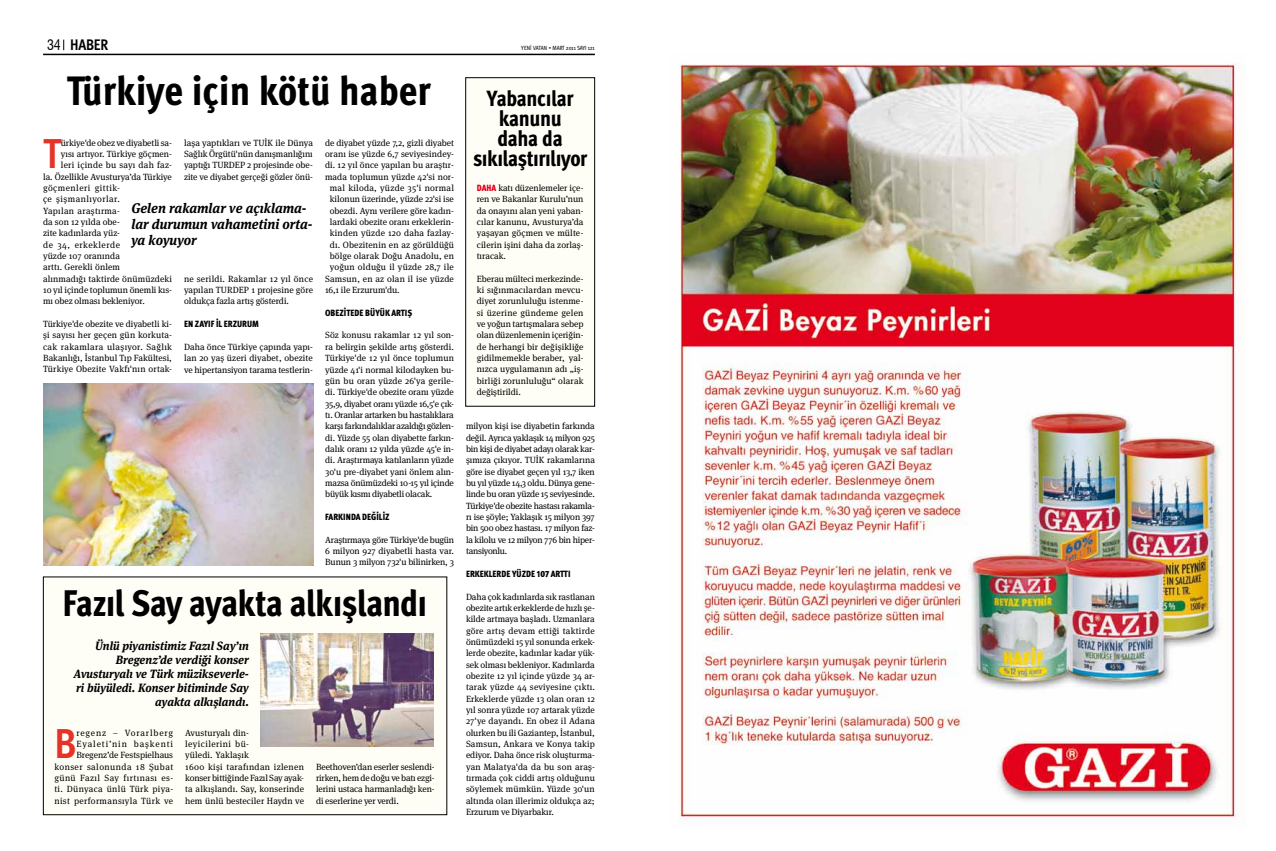
<style>
.page{position:relative;width:1276px;height:851px;background:#fff}
.page>*{position:absolute;margin:0;border:0;box-sizing:border-box;transform-origin:0 0}
.t1{font:700 41.8px "Meta Cond Pro";color:#e53427}
.t2{font:800 41px "Meta Cond Pro";color:#000}
.t3{font:800 37px "Meta Cond Pro";letter-spacing:-.02em;color:#000}
.t4{font:800 22px/20px "Meta Cond Pro";letter-spacing:-.02em;color:#000;text-align:center}
.t5{font:700 15.3px "Meta Cond Pro";letter-spacing:-.015em;color:#000}
.t6{font:italic 700 14px/16px "Meta Serif Pro";color:#000;scale:.95 1}
.t7{font:italic 700 12px/14px "Meta Serif Pro";color:#000;text-align:right;scale:.95 1}
.t8{font:9px/11.3px "Meta Serif Pro";letter-spacing:.005em;color:#000;text-align:justify}
.t9{font:9px/11.3px "Meta Serif Pro";letter-spacing:.035em;color:#000;text-align:right}
.t10{font:9px "Meta Serif Pro";letter-spacing:.025em;color:#000}
.t11{font:900 9px "Meta Cond Pro";letter-spacing:.005em;color:#000}
.t12{font:9px "Meta Serif Pro";letter-spacing:.05em;color:#000}
.t13{font:9px "Meta Serif Pro";letter-spacing:.03em;color:#000}
.t14{font:9px "Meta Serif Pro";letter-spacing:.055em;color:#000}
.t15{font:6px "Meta Cond Pro";letter-spacing:-.01em;color:#000}
.s1{font-family:"Swiss 721 BT";font-weight:400;font-stretch:condensed;font-size:14px}
.s2{font-family:"Meta Cond Pro";font-weight:900;color:#e2001a}
</style>
<div class="page">
<hr style="left:43px;top:54px;width:552px;height:1px;background:#000">
<img style="left:679px;top:63px;width:566px;height:760px">
<img style="left:44px;top:384px;width:270px;height:181px">
<div style="left:43px;top:577px;width:404px;height:237px;background:#fffef6"></div>
<div style="left:466px;top:78px;width:128px;height:328px;background:#fffef6"></div>
<div style="left:465px;top:77px;width:130px;height:329px;border:1px solid #000"></div>
<img style="left:260px;top:633px;width:174px;height:113px">
<h3 class="t5" style="left:47px;top:35px;width:63px"><span class="s1">34</span> HABER</h3>
<p class="t15" style="left:521px;top:44px;width:75px">Yenİ VATAN • MART 2011 SAYI 121</p>
<h2 class="t2" style="left:67px;top:65px;width:366px">Türkiye için kötü haber</h2>
<p class="t8" style="left:184px;top:136px;width:130px">laşa yaptıkları ve TUİK ile Dünya Sağlık Örgütü'nün danışmanlığını yaptığı TURDEP 2 projesinde obe&shy;zite ve diyabet gerçeği gözler önü-</p>
<h1 class="t1" style="left:43px;top:127px;width:19px">T</h1>
<p class="t8" style="left:61px;top:136px;width:113px">ürkiye'de obez ve diyabetli sa-</p>
<p class="t8" style="left:61px;top:148px;width:113px">yısı artıyor. Türkiye göçmen-</p>
<p class="t10" style="left:61px;top:158px;width:113px">leri içinde bu sayı dah faz-</p>
<p class="t8" style="left:43px;top:170px;width:130px">la. Özellikle Avusturya’da Türkiye</p>
<p class="t12" style="left:43px;top:181px;width:78px">göçmenleri gittik-</p>
<p class="t12" style="left:43px;top:192px;width:78px">çe şişmanlıyorlar.</p>
<p class="t13" style="left:43px;top:204px;width:78px">Yapılan araştırma-</p>
<p class="t8" style="left:43px;top:216px;width:78px">da son 12 yılda obe-</p>
<p class="t8" style="left:43px;top:227px;width:78px">zite kadınlarda yüz-</p>
<p class="t14" style="left:43px;top:238px;width:78px">de 34, erkeklerde</p>
<p class="t8" style="left:43px;top:250px;width:78px">yüzde 107 oranında</p>
<p class="t8" style="left:43px;top:261px;width:78px">arttı. Gerekli önlem</p>
<p class="t8" style="left:43px;top:272px;width:130px">alınmadığı taktirde önümüzdeki</p>
<p class="t8" style="left:43px;top:284px;width:130px">10 yıl içinde toplumun önemli kıs-</p>
<p class="t8" style="left:43px;top:295px;width:103px">mı obez olması bekleniyor.</p>
<p class="t8" style="left:43px;top:318px;width:130px">Türkiye'de obezite ve diyabetli ki&shy;şi sayısı her geçen gün korkuta&shy;cak rakamlara ulaşıyor. Sağlık Bakanlığı, İstanbul Tıp Fakültesi, Türkiye Obezite Vakfı'nın ortak-</p>
<h3 class="t6" style="left:131px;top:199px;width:192px">Gelen rakamlar ve açıklama&shy;lar durumun vahametini orta&shy;ya koyuyor</h3>
<p class="t8" style="left:184px;top:272px;width:130px">ne serildi. Rakamlar 12 yıl önce yapılan TURDEP 1 projesine göre oldukça fazla artış gösterdi.</p>
<p class="t11" style="left:184px;top:318px;width:76px">EN ZAYIF IL ERZURUM</p>
<p class="t8" style="left:184px;top:340px;width:130px">Daha önce Türkiye çapında yapı&shy;lan 20 yaş üzeri diyabet, obezite ve hipertansiyon tarama testlerin-</p>
<p class="t8" style="left:325px;top:136px;width:131px">de diyabet yüzde 7,2, gizli diyabet</p>
<p class="t8" style="left:325px;top:148px;width:130px">oranı ise yüzde 6,7 seviyesindey-</p>
<p class="t8" style="left:325px;top:159px;width:130px">di. 12 yıl önce yapılan bu araştır-</p>
<p class="t8" style="left:325px;top:170px;width:130px">mada toplumun yüzde 42'si nor-</p>
<p class="t10" style="left:330px;top:181px;width:126px">mal kiloda, yüzde 35'i normal</p>
<p class="t8" style="left:330px;top:193px;width:125px">kilonun üzerinde, yüzde 22'si ise</p>
<p class="t8" style="left:330px;top:204px;width:126px">obezdi. Aynı verilere göre kadın-</p>
<p class="t8" style="left:330px;top:216px;width:126px">lardaki obezite oranı erkeklerin-</p>
<p class="t8" style="left:330px;top:227px;width:126px">kinden yüzde 120 daha fazlay-</p>
<p class="t8" style="left:330px;top:238px;width:126px">dı. Obezitenin en az görüldüğü</p>
<p class="t8" style="left:330px;top:250px;width:126px">bölge olarak Doğu Anadolu, en</p>
<p class="t10" style="left:330px;top:261px;width:125px">yoğun olduğu il yüzde 28,7 ile</p>
<p class="t8" style="left:325px;top:272px;width:130px">Samsun, en az olan il ise yüzde</p>
<p class="t8" style="left:325px;top:284px;width:76px">16,1 ile Erzurum'du.</p>
<p class="t11" style="left:325px;top:307px;width:24px">OBEZITEDE</p>
<p class="t11" style="left:365px;top:307px;width:49px">BÜYÜK ARTIŞ</p>
<p class="t8" style="left:325px;top:329px;width:130px">Söz konusu rakamlar 12 yıl son&shy;ra belirgin şekilde artış gösterdi.<br>Türkiye'de 12 yıl önce toplumun yüzde 41'i normal kilodayken bu&shy;gün bu oran yüzde 26'ya gerile&shy;di. Türkiye'de obezite oranı yüzde 35,9, diyabet oranı yüzde 16,5'e çık&shy;tı. Oranlar artarken bu hastalıklara karşı farkındalıklar azaldığı gözlen&shy;di. Yüzde 55 olan diyabette farkın&shy;dalık oranı 12 yılda yüzde 45'e in&shy;di. Araştırmaya katılanların yüzde 30'u pre-diyabet yani önlem alın&shy;mazsa önümüzdeki 10-15 yıl içinde büyük kısmı diyabetli olacak.</p>
<p class="t11" style="left:325px;top:511px;width:42px">FARKINDA DEĞILI</p>
<p class="t11" style="left:385px;top:511px;width:6px">Z</p>
<p class="t8" style="left:325px;top:533px;width:130px">Araştırmaya göre Türkiye'de bugün 6 milyon 927 diyabetli hasta var.<br>Bunun 3 milyon 732'u bilinirken, 3</p>
<h3 class="t3" style="left:63px;top:579px;width:366px">Fazıl Say ayakta alkışlandı</h3>
<h3 class="t7" style="left:74px;top:637px;width:186px">Ünlü piyanistimiz Fazıl Say’ın<br>Bregenz’de verdiği konser<br>Avusturyalı ve Türk müzikseverle&shy;ri büyüledi. Konser bitiminde Say ayakta alkışlandı.</h3>
<p class="t9" style="left:54px;top:726px;width:120px">regenz – Vorarlberg<br>Eyaleti’nin başkenti<br>Bregenz’de Festspielhaus konser salonunda 18 Şubat günü Fazıl Say fırtınası es&shy;ti. Dünyaca ünlü Türk piya&shy;nist performansıyla Türk ve</p>
<p class="t8" style="left:185px;top:726px;width:120px;text-align:left">Avusturyalı din-<br>leyicilerini bü-<br>yüledi. Yaklaşık<br>1600 kişi tarafından izlenen konser bittiğinde Fazıl Say ayak&shy;ta alkışlandı. Say, konserinde hem ünlü besteciler Haydn ve</p>
<h1 class="t1" style="left:54px;top:716px;width:24px">B</h1>
<p class="t8" style="left:316px;top:760px;width:120px">Beethoven’dan eserler seslendi&shy;rirken, hem de doğu ve batı ezgi&shy;lerini ustaca harmanladığı ken&shy;di eserlerine yer verdi.</p>
<h3 class="t4" style="left:473px;top:88px;width:116px">Yabancılar kanunu<br>daha da sıkılaştırılıyor</h3>
<p class="t8" style="left:477px;top:182px;width:108px"><span class="s2">DAHA</span> katı düzenlemeler içe&shy;ren ve Bakanlar Kurulu’nun da onayını alan yeni yaban&shy;cılar kanunu, Avusturya’da yaşayan göçmen ve mülte&shy;cilerin işini daha da zorlaş&shy;tıracak.</p>
<p class="t8" style="left:477px;top:272px;width:108px">Eberau mülteci merkezinde&shy;ki sığınmacılardan mevcu&shy;diyet zorunluluğu istenme&shy;si üzerine gündeme gelen ve yoğun tartışmalara sebep olan düzenlemenin içeriğin&shy;de herhangi bir değişikliğe gidilmemekle beraber, yal&shy;nızca uygulamanın adı „iş&shy;birliği zorunluluğu“ olarak değiştirildi.</p>
<p class="t8" style="left:466px;top:420px;width:130px">milyon kişi ise diyabetin farkında değil. Ayrıca yaklaşık 14 milyon 925 bin kişi de diyabet adayı olarak kar&shy;şımıza çıkıyor. TUİK rakamlarına göre ise diyabet geçen yıl 13,7 iken bu yıl yüzde 14,3 oldu. Dünya gene&shy;linde bu oran yüzde 15 seviyesinde.<br>Türkiye'de obezite hastası rakamla&shy;rı ise şöyle; Yaklaşık 15 milyon 397 bin 500 obez hastası. 17 milyon faz&shy;la kilolu ve 12 milyon 776 bin hiper&shy;tansiyonlu.</p>
<p class="t11" style="left:466px;top:567px;width:105px">ERKEKLERDE YÜZDE 107 ARTTI</p>
<p class="t8" style="left:466px;top:590px;width:130px">Daha çok kadınlarda sık rastlanan obezite artık erkeklerde de hızlı şe&shy;kilde artmaya başladı. Uzmanlara göre artış devam ettiği taktirde önümüzdeki 15 yıl sonunda erkek&shy;lerde obezite, kadınlar kadar yük&shy;sek olması bekleniyor. Kadınlarda obezite 12 yıl içinde yüzde 34 ar&shy;tarak yüzde 44 seviyesine çıktı.<br>Erkeklerde yüzde 13 olan oran 12 yıl sonra yüzde 107 artarak yüzde 27'ye dayandı. En obez il Adana olurken bu ili Gaziantep, İstanbul, Samsun, Ankara ve Konya takip ediyor. Daha önce risk oluşturma&shy;yan Malatya'da da bu son araş&shy;tırmada çok ciddi artış olduğunu söylemek mümkün. Yüzde 30'un altında olan illerimiz oldukça az; Erzurum ve Diyarbakır.</p>
</div>
